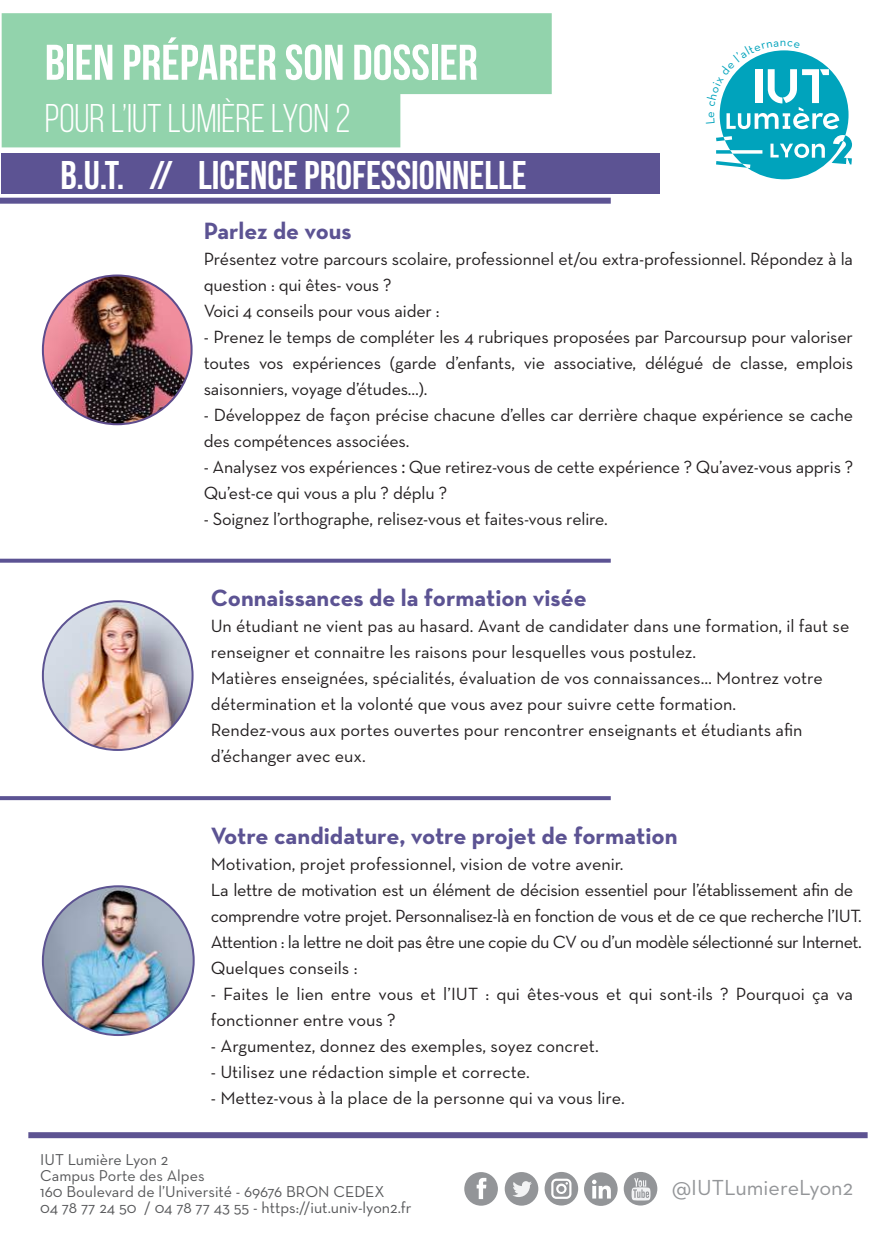
<style>
.page{position:relative;width:896px;height:1248px;background:#fff}
.page>*{position:absolute;margin:0;border:0;box-sizing:border-box;transform-origin:0 0}
.t1{font:700 50px "Bebas Neue";color:#fff}
.t2{font:700 40px "Bebas Neue";color:#fff}
.t3{font:40px "Bebas Neue";color:#fff}
.t4{font:700 24px "Neutra Text";color:#5c5393}
.t5{font:22.2px "Neutra Text";color:#939598}
.t6{font:18px/26px "Neutra Text";letter-spacing:-.01em;color:#231f20}
.t7{font:16px/16px "Neutra Text";color:#57585a}
.t8{font:12.6px "Neutra Text";color:#00a3bc}
.s1{font-family:"Myriad Pro"}
</style>
<div class="page">
<svg style="left:2px;top:13px;width:550px;height:134px;background:#9ed7b5"></svg>
<div style="left:2px;top:153px;width:658px;height:41px;background:#5c5393"></div>
<div style="left:0;top:198px;width:611px;height:6px;background:#5c5393"></div>
<img style="left:43px;top:601px;width:150px;height:149px;border-radius:75px">
<img style="left:43px;top:275px;width:149px;height:149px;border-radius:74px">
<div style="left:28px;top:1132px;width:839px;height:6px;background:#5d5392"></div>
<img style="left:43px;top:887px;width:151px;height:147px">
<div style="left:464px;top:1171px;width:34px;height:34px;background:#939598;border-radius:50%"></div>
<svg style="left:477px;top:1177px;width:9px;height:21px"></svg>
<div style="left:505px;top:1171px;width:33px;height:34px;background:#939598;border-radius:50%"></div>
<svg style="left:513px;top:1181px;width:19px;height:15px"></svg>
<svg style="left:544px;top:1172px;width:34px;height:33px"></svg>
<div style="left:584px;top:1172px;width:33px;height:33px;background:#939598;border-radius:50%"></div>
<svg style="left:592px;top:1179px;width:19px;height:19px"></svg>
<div style="left:624px;top:1171px;width:33px;height:34px;background:#939598;border-radius:50%"></div>
<svg style="left:631px;top:1178px;width:19px;height:22px"></svg>
<svg style="left:0;top:558px;width:611px;height:4px;background:#7870a5"></svg>
<svg style="left:0;top:796px;width:611px;height:4px;background:#615896"></svg>
<svg style="left:716px;top:50px;width:136px;height:129px"></svg>
<h1 class="t1" style="left:45px;top:35px;width:435px">BIEN PRÉPARER SON DOSSIER</h1>
<h2 class="t3" style="left:45px;top:97px;width:307px">POUR L’IUT LUMIÈRE LYON 2</h2>
<h2 class="t2" style="left:60px;top:153px;width:468px">B.U.T. // LICENCE PROFESSIONNELLE</h2>
<p class="t8" style="left:780px;top:34px;width:8px">n</p>
<h3 class="t4" style="left:204px;top:216px;width:149px">Parlez de vous</h3>
<p class="t6" style="left:204px;top:245px;width:651px">Présentez votre parcours scolaire, professionnel et/ou extra-professionnel. Répondez à la question : qui êtes- vous ?<br>Voici 4 conseils pour vous aider :</p>
<p class="t6" style="left:204px;top:323px;width:651px;text-align:justify">- Prenez le temps de compléter les 4 rubriques proposées par Parcoursup pour valoriser toutes vos expériences (garde d’enfants, vie associative, délégué de classe, emplois saisonniers, voyage d’études…).</p>
<p class="t6" style="left:204px;top:401px;width:651px">- Développez de façon précise chacune d’elles car derrière chaque expérience se cache des compétences associées.</p>
<p class="t6" style="left:204px;top:453px;width:651px">- Analysez vos expériences <span class="s1">:</span> Que retirez-vous de cette expérience ? Qu’avez-vous appris ?<br>Qu’est-ce qui vous a plu ? déplu ?</p>
<p class="t6" style="left:204px;top:505px;width:406px">- Soignez l’orthographe, relisez-vous et faites-vous relire.</p>
<h3 class="t4" style="left:211px;top:583px;width:377px">Connaissances de la formation visée</h3>
<p class="t6" style="left:211px;top:613px;width:640px">Un étudiant ne vient pas au hasard. Avant de candidater dans une formation, il faut se renseigner et connaitre les raisons pour lesquelles vous postulez.<br>Matières enseignées, spécialités, évaluation de vos connaissances… Montrez votre détermination et la volonté que vous avez pour suivre cette formation.<br>Rendez-vous aux portes ouvertes pour rencontrer enseignants et étudiants afin d’échanger avec eux.</p>
<h3 class="t4" style="left:211px;top:820px;width:468px">Votre candidature, votre projet de formation</h3>
<p class="t6" style="left:211px;top:850px;width:653px">Motivation, projet professionnel, vision de votre avenir.<br>La lettre de motivation est un élément de décision essentiel pour l’établissement afin de comprendre votre projet. Personnalisez-là en fonction de vous et de ce que recherche l’IUT.<br>Attention : la lettre ne doit pas être une copie du CV ou d’un modèle sélectionné sur Internet.<br>Quelques conseils :</p>
<p class="t6" style="left:211px;top:980px;width:644px">- Faites le lien entre vous et l’IUT : qui êtes-vous et qui sont-ils ? Pourquoi ça va fonctionner entre vous ?</p>
<p class="t6" style="left:211px;top:1032px;width:389px">- Argumentez, donnez des exemples, soyez concret.</p>
<p class="t6" style="left:211px;top:1058px;width:320px">- Utilisez une rédaction simple et correcte.</p>
<p class="t6" style="left:211px;top:1084px;width:415px">- Mettez-vous à la place de la personne qui va vous lire.</p>
<p class="t7" style="left:40px;top:1150px;width:373px">IUT Lumière Lyon 2<br>Campus Porte des Alpes<br>160 Boulevard de l’Université - 69676 BRON CEDEX<br>04 78 77 24 50 / 04 78 77 43 55 - https://iut.univ-lyon2.fr</p>
<p class="t5" style="left:671px;top:1173px;width:183px">@IUTLumiereLyon2</p>
</div>
